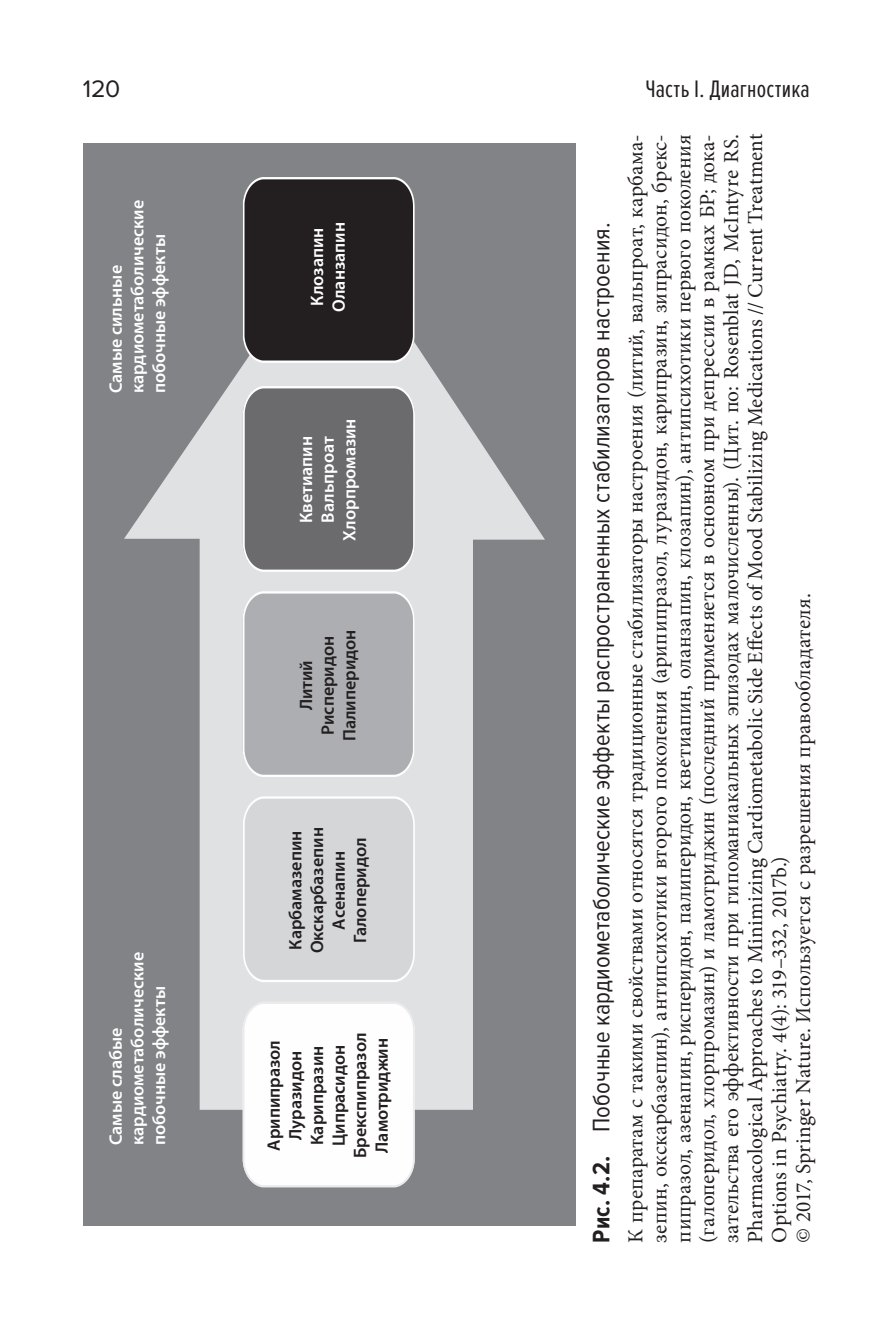
<style>
.page{position:relative;width:893px;height:1340px;background:#fff}
.page>*{position:absolute;margin:0;border:0;box-sizing:border-box;transform-origin:0 0}
.t1{font:24.75px "Proxima Nova Cond";letter-spacing:.005em;color:#231f20}
.t2{font:24.75px "Proxima Nova Ex Cn";letter-spacing:.01em;color:#231f20}
.t3{font:24.75px "Proxima Nova";color:#231f20}
.t4{font:21.38px/23.8px "Minion Pro";letter-spacing:.015em;color:#231f20}
.t5{font:600 18px/21.6px "Myriad Pro";color:#fff}
.t6{font:600 18px/21.6px "Myriad Pro";color:#231f20;text-align:center}
.s1{font-weight:700}
</style>
<div class="page">
<div style="left:83px;top:143px;width:492px;height:1082px;background:#818386"></div>
<svg style="left:124px;top:336px;width:421px;height:773px"></svg>
<div style="left:243px;top:1001px;width:172px;height:186px;background:#fefefe"></div>
<div style="left:243px;top:796px;width:172px;height:186px;background:#d5d6d8"></div>
<svg style="left:243px;top:177px;width:172px;height:186px;background:#2e2a2b"></svg>
<div style="left:243px;top:386px;width:172px;height:186px;background:#6b6b6e"></div>
<div style="left:243px;top:591px;width:172px;height:186px;background:#adaeb2"></div>
<p class="t3" style="left:83px;top:75px;width:39px">120</p>
<p class="t2" style="left:645px;top:75px;width:166px">Часть I. Диагностика</p>
<p class="t5" style="left:105px;top:393px;width:195px;rotate:-90deg">Самые сильные кардиометаболические побочные эффекты</p>
<p class="t5" style="left:105px;top:1145px;width:195px;rotate:-90deg">Самые слабые кардиометаболические побочные эффекты</p>
<p class="t5" style="left:306px;top:312px;width:91px;text-align:center;rotate:-90deg">Клозапин<br>Оланзапин</p>
<p class="t5" style="left:295px;top:540px;width:124px;text-align:center;rotate:-90deg">Кветиапин<br>Вальпроат<br>Хлорпромазин</p>
<p class="t6" style="left:295px;top:741px;width:113px;rotate:-90deg">Литий<br>Рисперидон<br>Палиперидон</p>
<p class="t6" style="left:284px;top:953px;width:128px;rotate:-90deg">Карбамазепин<br>Окскарбазепин<br>Асенапин<br>Галоперидол</p>
<p class="t6" style="left:263px;top:1158px;width:127px;rotate:-90deg">Арипипразол<br>Луразидон<br>Карипразин<br>Ципрасидон<br>Брекспипразол<br>Ламотриджин</p>
<p class="t1" style="left:587px;top:1242px;width:1021px;rotate:-90deg"><span class="s1">Рис. 4.2.</span> Побочные кардиометаболические эффекты распространенных стабилизаторов настроения.</p>
<p class="t4" style="left:624px;top:1242px;width:1110px;rotate:-90deg">К препаратам с такими свойствами относятся традиционные стабилизаторы настроения (литий, вальпроат, карбама&shy;зепин, окскарбазепин), антипсихотики второго поколения (арипипразол, луразидон, карипразин, зипрасидон, брекс&shy;пипразол, азенапин, рисперидон, палиперидон, кветиапин, оланзапин, клозапин), антипсихотики первого поколения (галоперидол, хлорпромазин) и ламотриджин (последний применяется в основном при депрессии в рамках БР; дока&shy;зательства его эффективности при гипоманиакальных эпизодах малочисленны). (Цит. по: Rosenblat JD, McIntyre RS.<br>Pharmacological Approaches to Minimizing Cardiometabolic Side Effects of Mood Stabilizing Medications // Current Treatment Options in Psychiatry. 4(4): 319–332, 2017b.)<br>© 2017, Springer Nature. Используется с разрешения правообладателя.</p>
</div>
